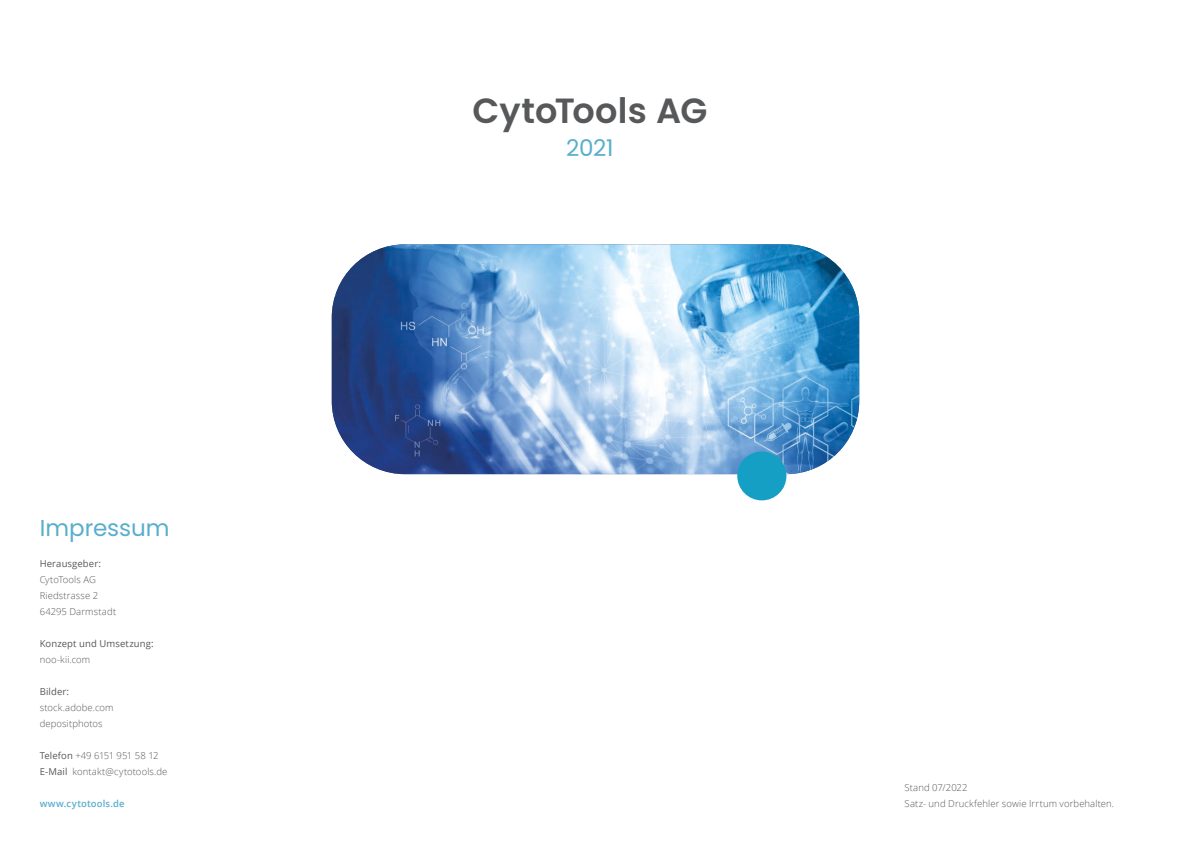
<style>
.page{position:relative;width:1191px;height:842px;background:#fff}
.page>*{position:absolute;margin:0;border:0;box-sizing:border-box;transform-origin:0 0}
.t1{font:600 35px "Poppins";letter-spacing:.005em;color:#57585a}
.t2{font:23px "Poppins";letter-spacing:-.005em;color:#58aece}
.t3{font:300 9.5px/16px "Open Sans";letter-spacing:.01em;color:#57585a}
.t4{font:9.5px "Open Sans";letter-spacing:.015em;color:#57585a}
.t5{font:600 9.5px "Open Sans";letter-spacing:.015em;color:#58aece}
.s1{font-weight:400}
</style>
<div class="page">
<img style="left:332px;top:244px;width:527px;height:230px">
<div style="left:737px;top:451px;width:49px;height:49px;background:#169fc5;border-radius:50%"></div>
<h2 class="t2" style="left:40px;top:514px;width:131px">Impressum</h2>
<p class="t4" style="left:40px;top:557px;width:63px">Herausgeber:</p>
<p class="t3" style="left:40px;top:571px;width:78px">CytoTools AG<br>Riedstrasse 2<br>64295 Darmstadt</p>
<p class="t4" style="left:40px;top:637px;width:116px">Konzept und Umsetzung:</p>
<p class="t3" style="left:40px;top:651px;width:52px">noo-kii.com</p>
<p class="t4" style="left:40px;top:685px;width:31px">Bilder:</p>
<p class="t3" style="left:40px;top:699px;width:75px">stock.adobe.com depositphotos</p>
<p class="t3" style="left:40px;top:747px;width:129px"><span class="s1">Telefon</span> +49 6151 951 58 12<br><span class="s1">E-Mail</span> kontakt@cytotools.de</p>
<p class="t5" style="left:40px;top:797px;width:86px">www.cytotools.de</p>
<h1 class="t1" style="left:472px;top:90px;width:236px">CytoTools AG</h1>
<h2 class="t2" style="left:566px;top:134px;width:49px">2021</h2>
<p class="t3" style="left:904px;top:779px;width:211px">Stand 07/2022<br>Satz- und Druckfehler sowie Irrtum vorbehalten.</p>
</div>
